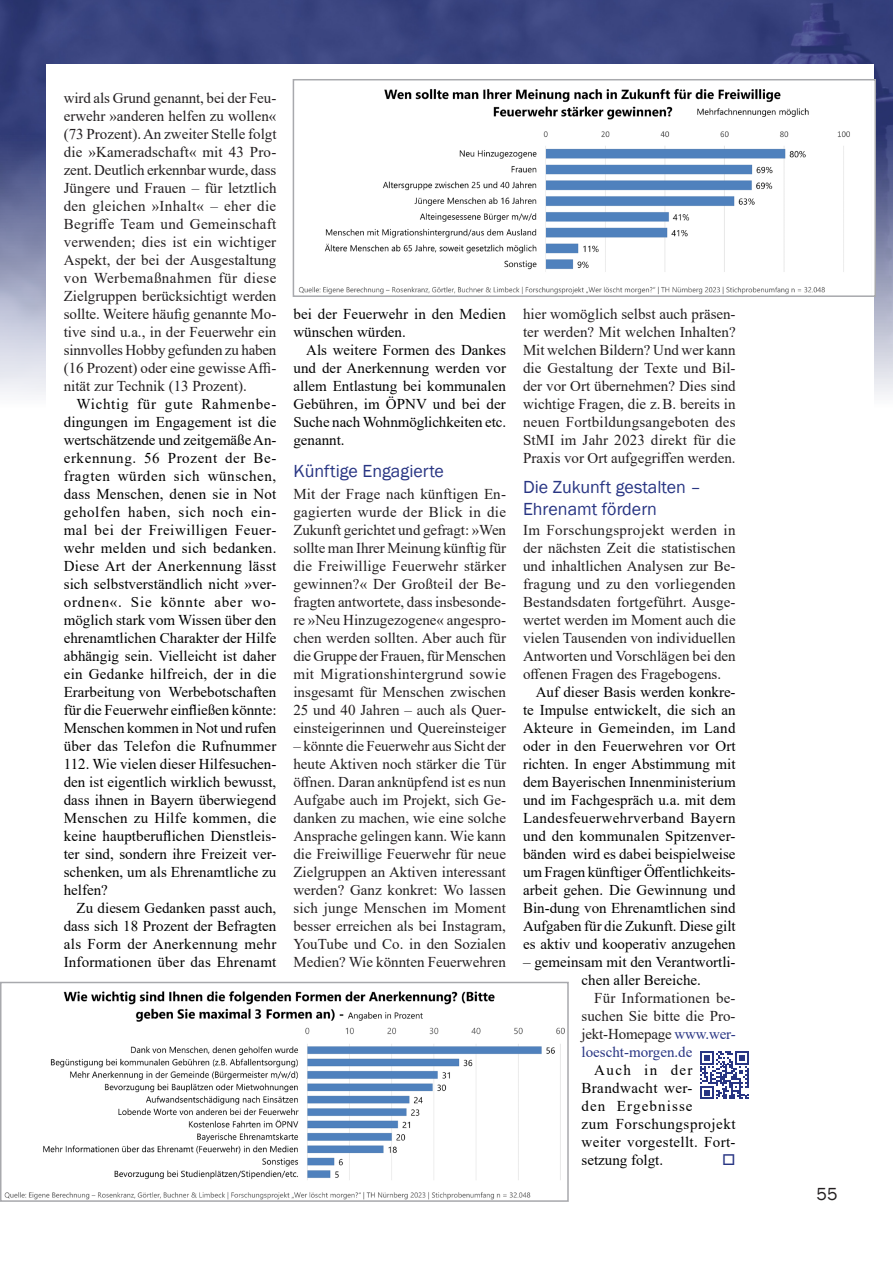
<style>
.page{position:relative;width:893px;height:1263px;background:#fff}
.page>*{position:absolute;margin:0;border:0;box-sizing:border-box;transform-origin:0 0}
.Interview{font:18px/21.6px "Franklin Gothic";color:#283583}
.t1{font:18px "Franklin Gothic";color:#231f20}
.Fließtext_ohne_Einzu{font:15px/18px "Times New Roman";color:#231f20;text-align:justify}
.Fließtext_mit_Einzug{font:15px/18px "Times New Roman";color:#000;text-align:justify}
.Fließtext_mit_Einzug-2{font:15px/18px "Times New Roman";letter-spacing:.025em;color:#000}
.Fließtext_mit_Einzug-3{font:15px/18px "Times New Roman";color:#231f20;text-align:justify}
.s1{color:#283583}
</style>
<div class="page">
<img style="left:0;top:0;width:893px;height:395px">
<div style="left:47px;top:65px;width:827px;height:378px;background:#fff"></div>
<svg style="left:700px;top:1051px;width:49px;height:48px"></svg>
<img style="left:298px;top:88px;width:552px;height:206px">
<div style="left:293px;top:79px;width:583px;height:218px;border:2px solid #a8a9ad"></div>
<img style="left:4px;top:991px;width:561px;height:208px">
<div style="left:0;top:982px;width:569px;height:220px;border:2px solid #a8a9ad"></div>
<p class="Fließtext_ohne_Einzu" style="left:64px;top:89px;width:214px">wird als Grund genannt, bei der Feu&shy;erwehr »anderen helfen zu wollen« (73 Prozent). An zweiter Stelle folgt die »Kameradschaft« mit 43 Pro&shy;zent. Deutlich erkennbar wurde, dass Jüngere und Frauen – für letztlich den gleichen »Inhalt« – eher die Begriffe Team und Gemeinschaft verwenden; dies ist ein wichtiger Aspekt, der bei der Ausgestaltung von Werbemaßnahmen für diese Zielgruppen berücksichtigt werden sollte. Weitere häufig genannte Mo&shy;tive sind u.a., in der Feuerwehr ein sinnvolles Hobby gefunden zu haben (16 Prozent) oder eine gewisse Affi&shy;nität zur Technik (13 Prozent).</p>
<p class="Fließtext_mit_Einzug" style="left:64px;top:395px;width:214px;text-indent:13px">Wichtig für gute Rahmenbe&shy;dingungen im Engagement ist die wertschätzende und zeitgemäße An&shy;erkennung. 56 Prozent der Be&shy;fragten würden sich wünschen, dass Menschen, denen sie in Not geholfen haben, sich noch ein&shy;mal bei der Freiwilligen Feuer&shy;wehr melden und sich bedanken.<br>Diese Art der Anerkennung lässt sich selbstverständlich nicht »ver&shy;ordnen«. Sie könnte aber wo&shy;möglich stark vom Wissen über den ehrenamtlichen Charakter der Hilfe abhängig sein. Vielleicht ist daher ein Gedanke hilfreich, der in die Erarbeitung von Werbebotschaften für die Feuerwehr einfließen könnte:<br>Menschen kommen in Not und rufen über das Telefon die Rufnummer 112. Wie vielen dieser Hilfesuchen&shy;den ist eigentlich wirklich bewusst, dass ihnen in Bayern überwiegend Menschen zu Hilfe kommen, die keine hauptberuflichen Dienstleis&shy;ter sind, sondern ihre Freizeit ver&shy;schenken, um als Ehrenamtliche zu helfen?</p>
<p class="Fließtext_mit_Einzug" style="left:64px;top:899px;width:214px;text-indent:13px">Zu diesem Gedanken passt auch, dass sich 18 Prozent der Befragten als Form der Anerkennung mehr Informationen über das Ehrenamt</p>
<p class="Fließtext_mit_Einzug" style="left:293px;top:305px;width:214px">bei der Feuerwehr in den Medien wünschen würden.</p>
<p class="Fließtext_mit_Einzug" style="left:293px;top:341px;width:214px;text-indent:13px">Als weitere Formen des Dankes und der Anerkennung werden vor allem Entlastung bei kommunalen Gebühren, im ÖPNV und bei der Suche nach Wohnmöglichkeiten etc. genannt.</p>
<p class="Interview" style="left:293px;top:460px;width:152px">Künftige Engagierte</p>
<p class="Fließtext_ohne_Einzu" style="left:293px;top:485px;width:214px">Mit der Frage nach künftigen En&shy;gagierten wurde der Blick in die Zukunft gerichtet und gefragt: »Wen sollte man Ihrer Meinung künftig für die Freiwillige Feuerwehr stärker gewinnen?« Der Großteil der Be&shy;fragten antwortete, dass insbesonde&shy;re »Neu Hinzugezogene« angespro&shy;chen werden sollten. Aber auch für die Gruppe der Frauen, für Menschen mit Migrationshintergrund sowie insgesamt für Menschen zwischen 25 und 40 Jahren – auch als Quer&shy;einsteigerinnen und Quereinsteiger</p>
<p class="Fließtext_ohne_Einzu" style="left:293px;top:737px;width:214px">– könnte die Feuerwehr aus Sicht der heute Aktiven noch stärker die Tür öffnen. Daran anknüpfend ist es nun Aufgabe auch im Projekt, sich Ge&shy;danken zu machen, wie eine solche Ansprache gelingen kann. Wie kann die Freiwillige Feuerwehr für neue Zielgruppen an Aktiven interessant werden? Ganz konkret: Wo lassen sich junge Menschen im Moment besser erreichen als bei Instagram, YouTube und Co. in den Sozialen Medien? Wie könnten Feuerwehren</p>
<p class="Fließtext_ohne_Einzu" style="left:523px;top:305px;width:214px">hier womöglich selbst auch präsen&shy;ter werden? Mit welchen Inhalten?<br>Mit welchen Bildern? Und wer kann die Gestaltung der Texte und Bil&shy;der vor Ort übernehmen? Dies sind wichtige Fragen, die z.B. bereits in neuen Fortbildungsangeboten des StMI im Jahr 2023 direkt für die Praxis vor Ort aufgegriffen werden.</p>
<p class="Interview" style="left:523px;top:477px;width:179px">Die Zukunft gestalten –<br>Ehrenamt fördern</p>
<p class="Fließtext_ohne_Einzu" style="left:523px;top:521px;width:214px">Im Forschungsprojekt werden in der nächsten Zeit die statistischen und inhaltlichen Analysen zur Be&shy;fragung und zu den vorliegenden Bestandsdaten fortgeführt. Ausge&shy;wertet werden im Moment auch die vielen Tausenden von individuellen Antworten und Vorschlägen bei den offenen Fragen des Fragebogens.</p>
<p class="Fließtext_mit_Einzug" style="left:523px;top:683px;width:214px;text-indent:13px">Auf dieser Basis werden konkre&shy;te Impulse entwickelt, die sich an Akteure in Gemeinden, im Land oder in den Feuerwehren vor Ort richten. In enger Abstimmung mit dem Bayerischen Innenministerium und im Fachgespräch u.a. mit dem Landesfeuerwehrverband Bayern und den kommunalen Spitzenver&shy;bänden wird es dabei beispielweise um Fragen künftiger Öffentlichkeits&shy;arbeit gehen. Die Gewinnung und Bin-dung von Ehrenamtlichen sind Aufgaben für die Zukunft. Diese gilt es aktiv und kooperativ anzugehen</p>
<p class="Fließtext_mit_Einzug" style="left:581px;top:953px;width:156px;text-indent:-58px">– gemeinsam mit den Verantwortli&shy;chen aller Bereiche.</p>
<p class="Fließtext_mit_Einzug-3" style="left:581px;top:989px;width:156px;text-indent:13px">Für Informationen be&shy;suchen Sie bitte die Pro&shy;jekt-Homepage <span class="s1">www.wer&shy;loescht-morgen.de</span></p>
<p class="Fließtext_mit_Einzug-2" style="left:581px;top:1061px;width:156px;text-indent:13px">Auch in der<br>Brandwacht wer-<br>den Ergebnisse<br>zum Forschungsprojekt weiter vorgestellt. Fort&shy;setzung folgt.</p>
<p class="t1" style="left:817px;top:1182px;width:23px">55</p>
</div>
